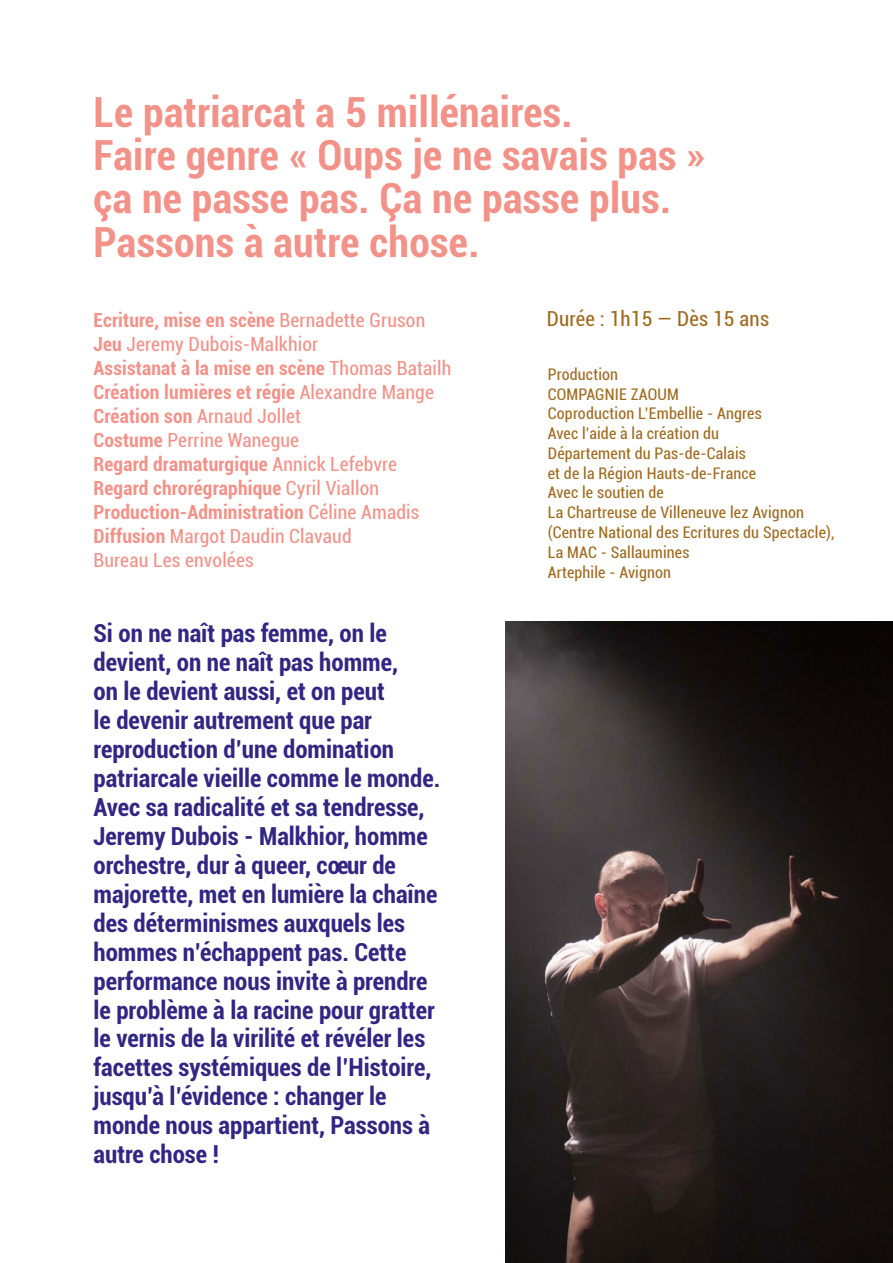
<style>
.page{position:relative;width:893px;height:1263px;background:#fff}
.page>*{position:absolute;margin:0;border:0;box-sizing:border-box;transform-origin:0 0}
.t1{font:700 condensed 41.55px/43.2px "Roboto";letter-spacing:.01em;color:#f29289}
.t2{font:700 condensed 24.75px/29px "Roboto";color:#312783}
.t3{font:condensed 20.7px "Roboto";letter-spacing:.01em;color:#9f6b1f}
.t4{font:condensed 19.5px/24px "Roboto";letter-spacing:.01em;color:#f29289}
.t5{font:condensed 16.05px/19.8px "Roboto";letter-spacing:.01em;color:#9f6b1f}
.s1{font-weight:700}
</style>
<div class="page">
<img style="left:505px;top:622px;width:388px;height:641px">
<h1 class="t1" style="left:94px;top:89px;width:613px">Le patriarcat a 5 millénaires.<br>Faire genre « Oups je ne savais pas » ça ne passe pas. Ça ne passe plus.<br>Passons à autre chose.</h1>
<p class="t4" style="left:94px;top:307px;width:359px"><span class="s1">Ecriture, mise en scène</span> Bernadette Gruson <span class="s1">Jeu</span> Jeremy Dubois-Malkhior<br><span class="s1">Assistanat à la mise en scène</span> Thomas Batailh <span class="s1">Création lumières et régie</span> Alexandre Mange <span class="s1">Création son</span> Arnaud Jollet<br><span class="s1">Costume</span> Perrine Wanegue<br><span class="s1">Regard dramaturgique</span> Annick Lefebvre <span class="s1">Regard chrorégraphique</span> Cyril Viallon <span class="s1">Production-Administration</span> Céline Amadis <span class="s1">Diffusion</span> Margot Daudin Clavaud<br>Bureau Les envolées</p>
<p class="t2" style="left:94px;top:618px;width:348px">Si on ne naît pas femme, on le devient, on ne naît pas homme,<br>on le devient aussi, et on peut<br>le devenir autrement que par reproduction d’une domination patriarcale vieille comme le monde.<br>Avec sa radicalité et sa tendresse,<br>Jeremy Dubois - Malkhior, homme orchestre, dur à queer, cœur de majorette, met en lumière la chaîne des déterminismes auxquels les hommes n’échappent pas. Cette performance nous invite à prendre le problème à la racine pour gratter le vernis de la virilité et révéler les facettes systémiques de l’Histoire, jusqu’à l’évidence : changer le monde nous appartient, Passons à autre chose !</p>
<p class="t3" style="left:547px;top:304px;width:224px">Durée : 1h15 — Dès 15 ans</p>
<p class="t5" style="left:548px;top:364px;width:288px">Production<br>COMPAGNIE ZAOUM<br>Coproduction L’Embellie - Angres<br>Avec l’aide à la création du<br>Département du Pas-de-Calais<br>et de la Région Hauts-de-France<br>Avec le soutien de<br>La Chartreuse de Villeneuve lez Avignon (Centre National des Ecritures du Spectacle),<br>La MAC - Sallaumines<br>Artephile - Avignon</p>
</div>
